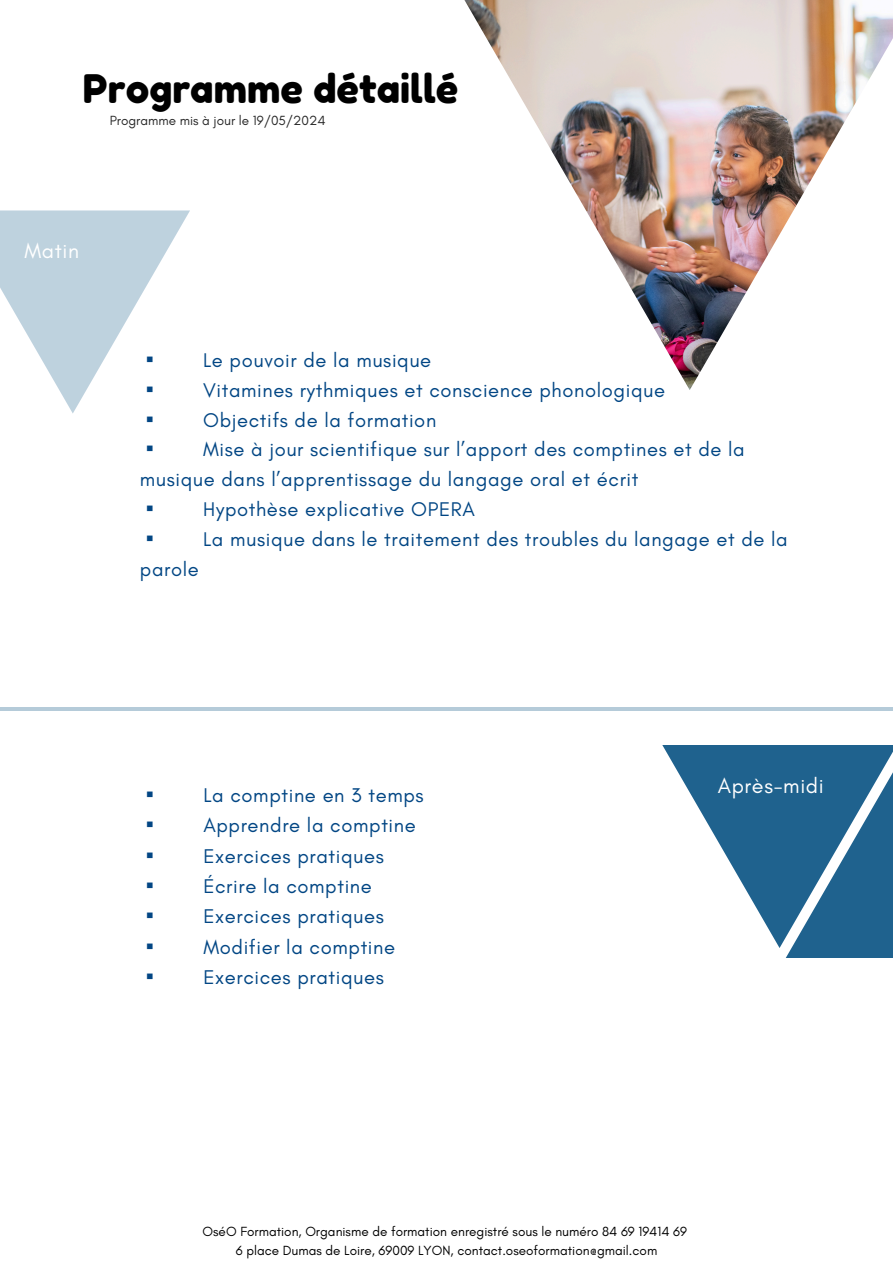
<style>
.page{position:relative;width:893px;height:1263px;background:#fff}
.page>*{position:absolute;margin:0;border:0;box-sizing:border-box;transform-origin:0 0}
.t1{font:39.3px "Fredoka One";color:#000}
.t2{font:21.52px "Glacial Indifference";letter-spacing:.03em;color:#fff}
.t3{font:20.25px "Glacial Indifference";letter-spacing:.03em;color:#024684}
.t4{font:20.25px "Noto Sans CJ Ksc";color:#024684}
.t5{font:20.17px/29.8px "Glacial Indifference";letter-spacing:.03em;color:#024684}
.t6{font:13.5px "Glacial Indifference";color:#000}
.t7{font:13.5px "Glacial Indifference";color:#282828}
.s1{font-family:"Noto Sans CJ Ksc"}
</style>
<div class="page">
<svg style="left:785px;top:948px;width:108px;height:10px"></svg>
<svg style="left:662px;top:745px;width:231px;height:203px;fill:#1f628e"></svg>
<svg style="left:0;top:211px;width:190px;height:202px"></svg>
<hr style="left:0;top:707px;width:893px;height:4px;background:#b5cbd9">
<img style="left:464px;top:0;width:429px;height:390px">
<h2 class="t1" style="left:83px;top:65px;width:377px">Programme détaillé</h2>
<h2 class="t7" style="left:110px;top:112px;width:217px">Programme mis à jour le 19/05/2024</h2>
<p class="t2" style="left:24px;top:237px;width:56px">Matin</p>
<h1 class="t5" style="left:140px;top:345px;width:293px"><span class="s1">▪</span> Le pouvoir de la musique</h1>
<h1 class="t5" style="left:140px;top:375px;width:526px"><span class="s1">▪</span> Vitamines rythmiques et conscience phonologique</h1>
<h1 class="t5" style="left:140px;top:405px;width:298px"><span class="s1">▪</span> Objectifs de la formation</h1>
<h1 class="t5" style="left:140px;top:434px;width:606px"><span class="s1">▪</span> Mise à jour scientifique sur l’apport des comptines et de la musique dans l’apprentissage du langage oral et écrit</h1>
<h1 class="t5" style="left:140px;top:494px;width:336px"><span class="s1">▪</span> Hypothèse explicative OPERA</h1>
<h1 class="t5" style="left:140px;top:524px;width:649px"><span class="s1">▪</span> La musique dans le traitement des troubles du langage et de la parole</h1>
<p class="t3" style="left:203px;top:782px;width:222px">La comptine en 3 temps</p>
<p class="t3" style="left:140px;top:813px;width:277px"><span class="s1">▪</span> Apprendre la comptine</p>
<p class="t3" style="left:140px;top:843px;width:245px"><span class="s1">▪</span> Exercices pratiques</p>
<p class="t3" style="left:140px;top:874px;width:233px"><span class="s1">▪</span> Écrire la comptine</p>
<p class="t3" style="left:140px;top:904px;width:245px"><span class="s1">▪</span> Exercices pratiques</p>
<p class="t3" style="left:140px;top:934px;width:257px"><span class="s1">▪</span> Modifier la comptine</p>
<p class="t3" style="left:140px;top:965px;width:245px"><span class="s1">▪</span> Exercices pratiques</p>
<p class="t4" style="left:140px;top:778px;width:22px">▪</p>
<p class="t2" style="left:717px;top:772px;width:108px">Après-midi</p>
<p class="t6" style="left:202px;top:1223px;width:486px">OséO Formation, Organisme de formation enregistré sous le numéro 84 69 19414 69</p>
<h2 class="t6" style="left:236px;top:1242px;width:423px">6 place Dumas de Loire, 69009 LYON, contact.oseoformation@gmail.com</h2>
</div>
